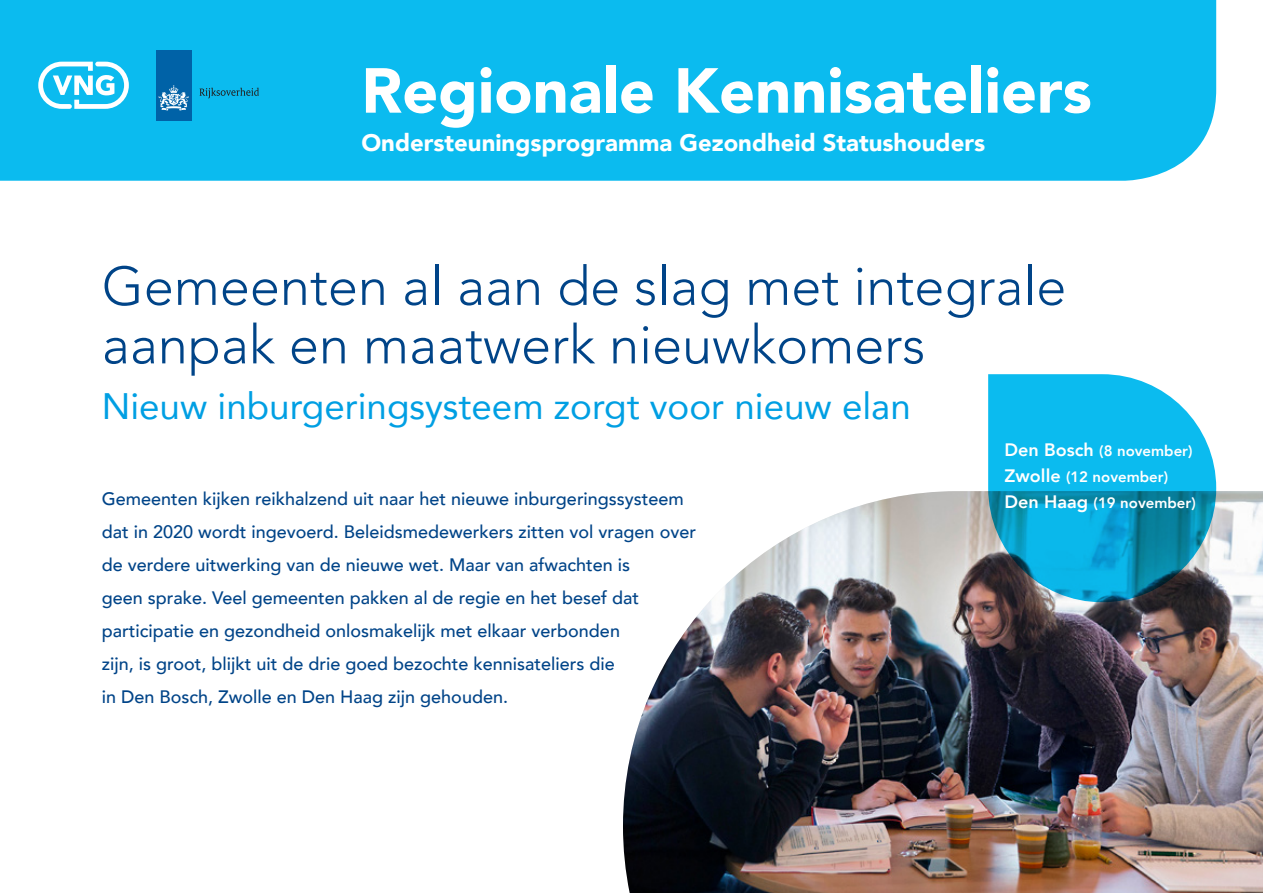
<style>
.page{position:relative;width:1263px;height:893px;background:#fff}
.page>*{position:absolute;margin:0;border:0;box-sizing:border-box;transform-origin:0 0}
.t1{font:900 62.85px "Avenir";color:#fff}
.t2{font:300 54px/58.5px "Avenir";color:#048}
.t3{font:36.75px "Avenir";color:#009fe3}
.t4{font:900 23.85px "Avenir";color:#fff}
.t5{font:500 18px/33px "Avenir";color:#048}
.t6{font:800 15px/26px "Avenir";color:#fff}
.s1{font-size:18px}
</style>
<div class="page">
<div style="left:0;top:0;width:1216px;height:181px;background:#0bbbef"></div>
<img style="left:623px;top:491px;width:640px;height:402px">
<div style="left:156px;top:50px;width:35px;height:71px;background:#0062a7"></div>
<svg style="left:158px;top:85px;width:31px;height:26px"></svg>
<svg style="left:199px;top:88px;width:60px;height:10px"></svg>
<svg style="left:988px;top:374px;width:228px;height:228px;background:#20a7cf"></svg>
<svg style="left:38px;top:62px;width:91px;height:47px"></svg>
<h1 class="t1" style="left:361px;top:37px;width:732px">Regionale Kennisateliers</h1>
<h3 class="t4" style="left:361px;top:122px;width:625px">Ondersteuningsprogramma Gezondheid Statushouders</h3>
<h2 class="t2" style="left:102px;top:257px;width:966px">Gemeenten al aan de slag met integrale aanpak en maatwerk nieuwkomers</h2>
<h3 class="t3" style="left:102px;top:377px;width:810px">Nieuw inburgeringsysteem zorgt voor nieuw elan</h3>
<p class="t5" style="left:102px;top:481px;width:596px">Gemeenten kijken reikhalzend uit naar het nieuwe inburgeringssysteem dat in 2020 wordt ingevoerd. Beleidsmedewerkers zitten vol vragen over de verdere uitwerking van de nieuwe wet. Maar van afwachten is<br>geen sprake. Veel gemeenten pakken al de regie en het besef dat participatie en gezondheid onlosmakelijk met elkaar verbonden<br>zijn, is groot, blijkt uit de drie goed bezochte kennisateliers die<br>in Den Bosch, Zwolle en Den Haag zijn gehouden.</p>
<p class="t6" style="left:1005px;top:438px;width:193px"><span class="s1">Den Bosch</span> (8 november)<br><span class="s1">Zwolle</span> (12 november)<br><span class="s1">Den Haag</span> (19 november)</p>
</div>
